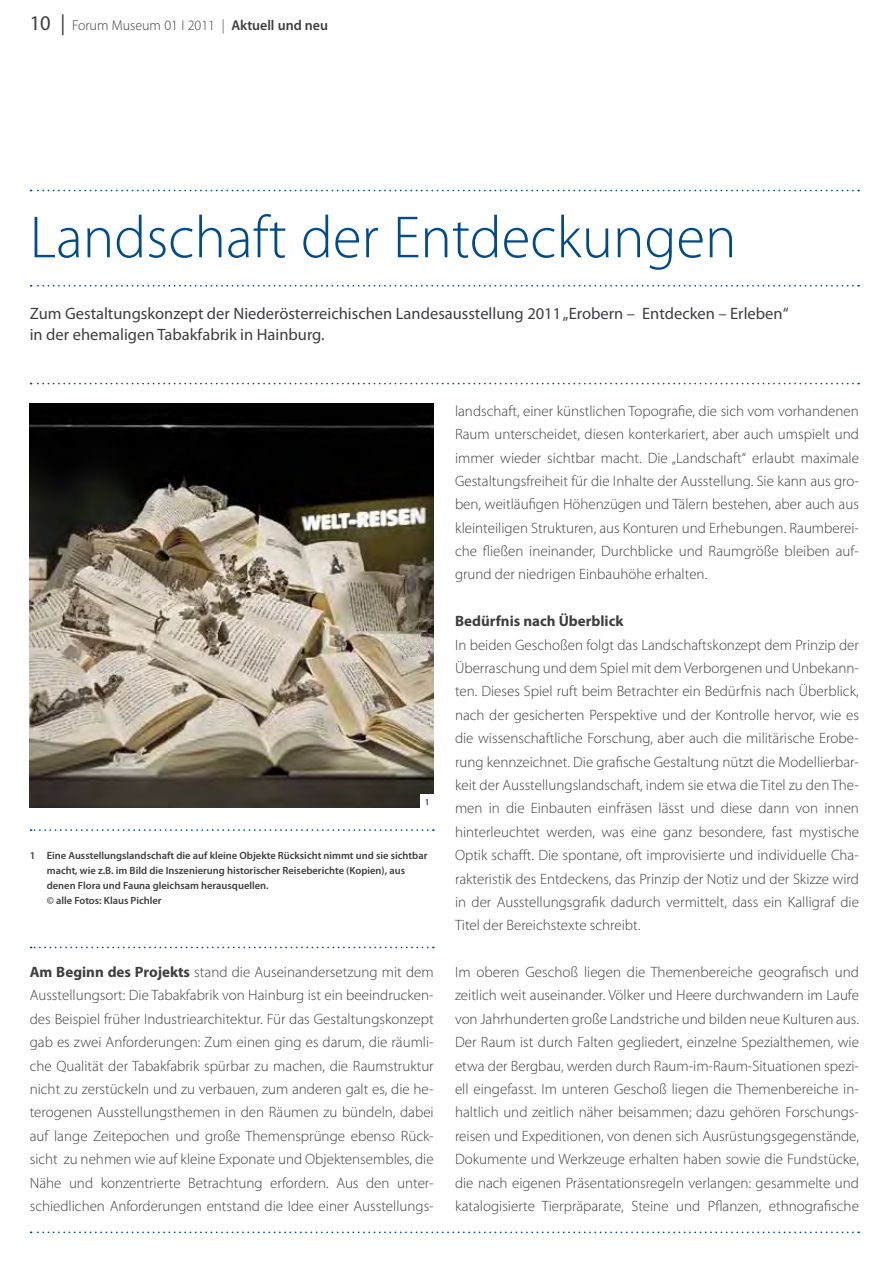
<style>
.page{position:relative;width:893px;height:1263px;background:#fff}
.page>*{position:absolute;margin:0;border:0;box-sizing:border-box;transform-origin:0 0}
.t1{font:300 60px "Myriad Pro";color:#004b89}
.t2{font:16.5px/21px "Myriad Pro";color:#3e3d40}
.t3{font:300 15px/23.4px "Myriad Pro";color:#3e3d40;text-align:justify}
.t4{font:700 15px "Myriad Pro";color:#3e3d40}
.t5{font:300 14.25px "Myriad Pro";color:#3e3d40}
.t6{font:600 10.5px/15px "Myriad Pro";color:#3e3d40}
.t7{font:600 9px "Myriad Pro";color:#3e3d40}
.s1{font-weight:400;font-size:21px}
.s2{font-weight:600}
.s3{font-weight:700}
</style>
<div class="page">
<svg style="left:31px;top:1231px;width:828px;height:2px"></svg>
<svg style="left:31px;top:190px;width:828px;height:1px"></svg>
<svg style="left:31px;top:383px;width:828px;height:1px"></svg>
<svg style="left:31px;top:285px;width:828px;height:2px"></svg>
<svg style="left:31px;top:829px;width:403px;height:2px"></svg>
<img style="left:30px;top:404px;width:404px;height:404px">
<div style="left:420px;top:794px;width:15px;height:15px;background:#fff"></div>
<svg style="left:31px;top:946px;width:403px;height:2px"></svg>
<p class="t5" style="left:30px;top:17px;width:300px"><span class="s1">10 |</span> Forum Museum 01 I 2011 | <span class="s2">Aktuell und neu</span></p>
<h1 class="t1" style="left:30px;top:201px;width:708px">Landschaft der Entdeckungen</h1>
<p class="t2" style="left:30px;top:302px;width:760px">Zum Gestaltungskonzept der Niederösterreichischen Landesausstellung 2011 „Erobern – Entdecken – Erleben“ in der ehemaligen Tabakfabrik in Hainburg.</p>
<p class="t7" style="left:425px;top:796px;width:6px">1</p>
<p class="t6" style="left:47px;top:848px;width:382px;text-indent:-17px">1 Eine Ausstellungslandschaft die auf kleine Objekte Rücksicht nimmt und sie sichtbar macht, wie z.B. im Bild die Inszenierung historischer Reiseberichte (Kopien), aus denen Flora und Fauna gleichsam herausquellen.<br>© alle Fotos: Klaus Pichler</p>
<p class="t3" style="left:30px;top:960px;width:405px"><span class="s3">Am Beginn des Projekts</span> stand die Auseinandersetzung mit dem Ausstellungsort: Die Tabakfabrik von Hainburg ist ein beeindrucken&shy;des Beispiel früher Industriearchitektur. Für das Gestaltungskonzept gab es zwei Anforderungen: Zum einen ging es darum, die räumli&shy;che Qualität der Tabakfabrik spürbar zu machen, die Raumstruktur nicht zu zerstückeln und zu verbauen, zum anderen galt es, die he&shy;terogenen Ausstellungsthemen in den Räumen zu bündeln, dabei auf lange Zeitepochen und große Themensprünge ebenso Rück&shy;sicht zu nehmen wie auf kleine Exponate und Objektensembles, die Nähe und konzentrierte Betrachtung erfordern. Aus den unter&shy;schiedlichen Anforderungen entstand die Idee einer Ausstellungs-</p>
<p class="t3" style="left:455px;top:399px;width:405px">landschaft, einer künstlichen Topografie, die sich vom vorhandenen Raum unterscheidet, diesen konterkariert, aber auch umspielt und immer wieder sichtbar macht. Die „Landschaft“ erlaubt maximale Gestaltungsfreiheit für die Inhalte der Ausstellung. Sie kann aus gro&shy;ben, weitläufigen Höhenzügen und Tälern bestehen, aber auch aus kleinteiligen Strukturen, aus Konturen und Erhebungen. Raumberei&shy;che fließen ineinander, Durchblicke und Raumgröße bleiben auf&shy;grund der niedrigen Einbauhöhe erhalten.</p>
<p class="t4" style="left:455px;top:611px;width:170px">Bedürfnis nach Überblick</p>
<p class="t3" style="left:455px;top:633px;width:405px">In beiden Geschoßen folgt das Landschaftskonzept dem Prinzip der Überraschung und dem Spiel mit dem Verborgenen und Unbekann&shy;ten. Dieses Spiel ruft beim Betrachter ein Bedürfnis nach Überblick, nach der gesicherten Perspektive und der Kontrolle hervor, wie es die wissenschaftliche Forschung, aber auch die militärische Erobe&shy;rung kennzeichnet. Die grafische Gestaltung nützt die Modellierbar&shy;keit der Ausstellungslandschaft, indem sie etwa die Titel zu den The&shy;men in die Einbauten einfräsen lässt und diese dann von innen hinterleuchtet werden, was eine ganz besondere, fast mystische Optik schafft. Die spontane, oft improvisierte und individuelle Cha&shy;rakteristik des Entdeckens, das Prinzip der Notiz und der Skizze wird in der Ausstellungsgrafik dadurch vermittelt, dass ein Kalligraf die Titel der Bereichstexte schreibt.</p>
<p class="t3" style="left:455px;top:960px;width:405px">Im oberen Geschoß liegen die Themenbereiche geografisch und zeitlich weit auseinander. Völker und Heere durchwandern im Laufe von Jahrhunderten große Landstriche und bilden neue Kulturen aus.<br>Der Raum ist durch Falten gegliedert, einzelne Spezialthemen, wie etwa der Bergbau, werden durch Raum-im-Raum-Situationen spezi&shy;ell eingefasst. Im unteren Geschoß liegen die Themenbereiche in&shy;haltlich und zeitlich näher beisammen; dazu gehören Forschungs&shy;reisen und Expeditionen, von denen sich Ausrüstungsgegenstände, Dokumente und Werkzeuge erhalten haben sowie die Fundstücke, die nach eigenen Präsentationsregeln verlangen: gesammelte und katalogisierte Tierpräparate, Steine und Pflanzen, ethnografische</p>
</div>
